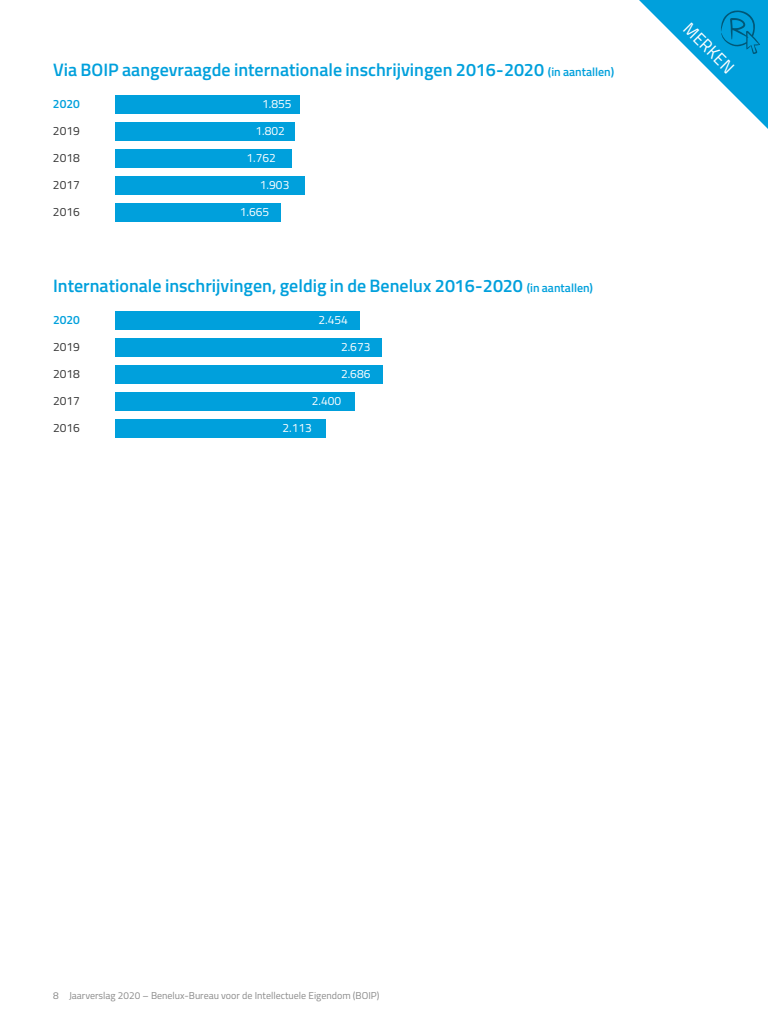
<style>
.page{position:relative;width:768px;height:1024px;background:#fff}
.page>*{position:absolute;margin:0;border:0;box-sizing:border-box;transform-origin:0 0}
.t1{font:600 18px "Titillium";color:#00a0dc}
.t2{font:17.5px "Titillium Regular Upright";color:#fff}
.t3{font:12px "Titillium";color:#fff}
.t4{font:12px "Titillium";color:#353535}
.t5{font:600 12px "Titillium";color:#00a0dc}
.t6{font:10px "Titillium";color:#8b8b8b}
.s1{font-size:12px}
</style>
<div class="page">
<div style="left:115px;top:419px;width:211px;height:19px;background:#00a0dc"></div>
<div style="left:115px;top:311px;width:245px;height:19px;background:#00a0dc"></div>
<div style="left:115px;top:365px;width:268px;height:19px;background:#00a0dc"></div>
<div style="left:115px;top:392px;width:240px;height:19px;background:#00a0dc"></div>
<div style="left:115px;top:338px;width:267px;height:19px;background:#00a0dc"></div>
<div style="left:115px;top:203px;width:166px;height:19px;background:#00a0dc"></div>
<div style="left:115px;top:95px;width:185px;height:19px;background:#00a0dc"></div>
<div style="left:115px;top:149px;width:177px;height:19px;background:#00a0dc"></div>
<div style="left:115px;top:176px;width:190px;height:19px;background:#00a0dc"></div>
<div style="left:115px;top:122px;width:180px;height:19px;background:#00a0dc"></div>
<svg style="left:639px;top:0;width:129px;height:129px"></svg>
<p class="t1" style="left:53px;top:56px;width:563px">Via BOIP aangevraagde internationale inschrijvingen 2016-2020 <span class="s1">(in aantallen)</span></p>
<p class="t5" style="left:53px;top:95px;width:28px">2020</p>
<p class="t3" style="left:262px;top:95px;width:31px">1.855</p>
<p class="t4" style="left:53px;top:122px;width:28px">2019</p>
<p class="t3" style="left:255px;top:122px;width:31px">1.802</p>
<p class="t4" style="left:53px;top:149px;width:28px">2018</p>
<p class="t3" style="left:246px;top:149px;width:31px">1.762</p>
<p class="t4" style="left:53px;top:176px;width:28px">2017</p>
<p class="t3" style="left:260px;top:176px;width:31px">1.903</p>
<p class="t4" style="left:53px;top:203px;width:28px">2016</p>
<p class="t3" style="left:240px;top:203px;width:31px">1.665</p>
<p class="t1" style="left:53px;top:272px;width:542px">Internationale inschrijvingen, geldig in de Benelux 2016-2020 <span class="s1">(in aantallen)</span></p>
<p class="t5" style="left:53px;top:311px;width:28px">2020</p>
<p class="t3" style="left:318px;top:311px;width:31px">2.454</p>
<p class="t4" style="left:53px;top:338px;width:28px">2019</p>
<p class="t3" style="left:341px;top:338px;width:31px">2.673</p>
<p class="t4" style="left:53px;top:365px;width:28px">2018</p>
<p class="t3" style="left:341px;top:365px;width:31px">2.686</p>
<p class="t4" style="left:53px;top:392px;width:28px">2017</p>
<p class="t3" style="left:312px;top:392px;width:31px">2.400</p>
<p class="t4" style="left:53px;top:419px;width:28px">2016</p>
<p class="t3" style="left:282px;top:419px;width:31px">2.113</p>
<p class="t2" style="left:696px;top:16px;width:65px;rotate:45deg">MERKEN</p>
<p class="t6" style="left:53px;top:988px;width:328px">8 Jaarverslag 2020 – Benelux-Bureau voor de Intellectuele Eigendom (BOIP)</p>
</div>
